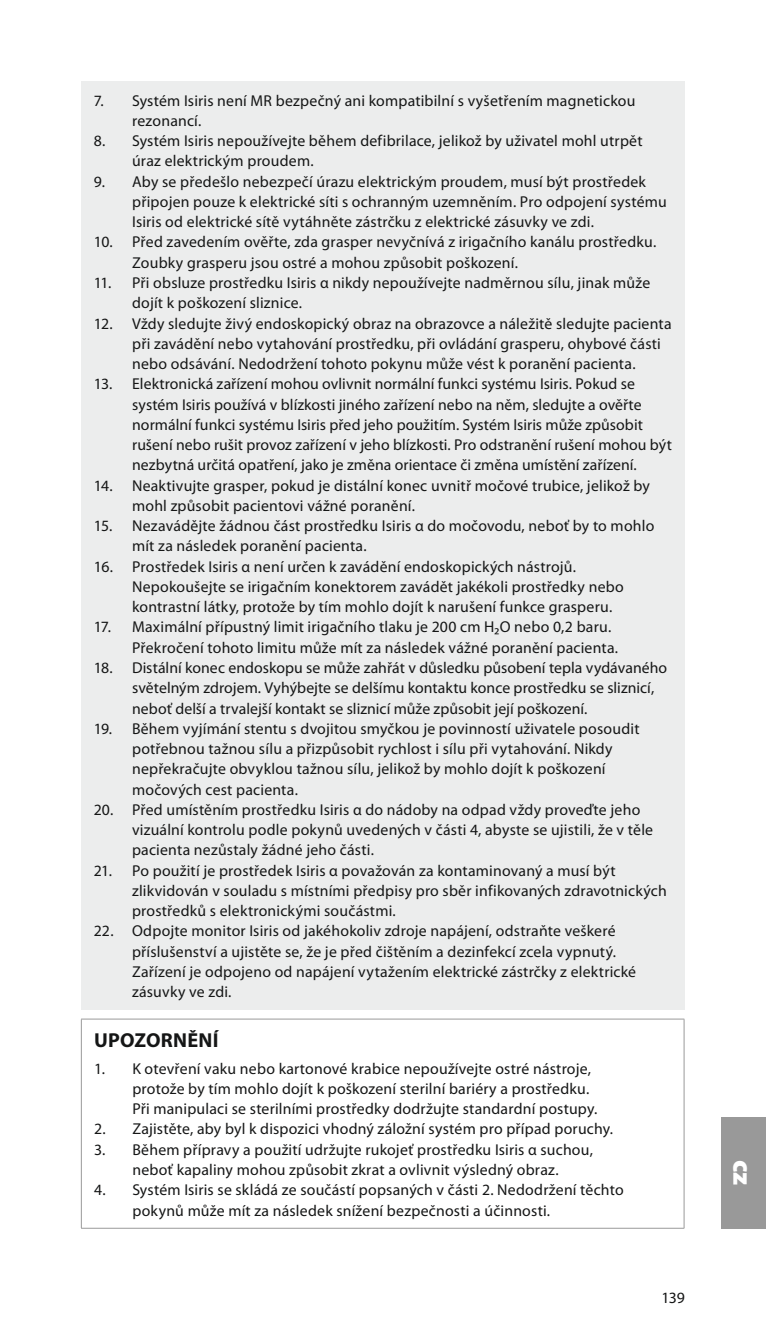
<style>
.page{position:relative;width:766px;height:1340px;background:#fff}
.page>*{position:absolute;margin:0;border:0;box-sizing:border-box;transform-origin:0 0}
.t1{font:900 27px "Myriad Pro";color:#fff}
.t2{font:700 20.25px "Myriad Pro";letter-spacing:.015em;color:#151616}
.t3{font:15.75px/20.2px "Myriad Pro";letter-spacing:.01em;color:#151616}
</style>
<div class="page">
<div style="left:721px;top:1116px;width:44px;height:112px;background:#999"></div>
<div style="left:81px;top:81px;width:603px;height:928px;background:#eceded"></div>
<hr style="left:81px;top:1018px;width:603px;height:1px;background:#999">
<hr style="left:81px;top:1019px;width:1px;height:208px;background:#999">
<hr style="left:683px;top:1019px;width:1px;height:208px;background:#999">
<hr style="left:81px;top:1227px;width:603px;height:1px;background:#999">
<p class="t3" style="left:132px;top:90px;width:504px;text-indent:-38px">7. Systém Isiris není MR bezpečný ani kompatibilní s vyšetřením magnetickou rezonancí.</p>
<p class="t3" style="left:132px;top:130px;width:512px;text-indent:-38px">8. Systém Isiris nepoužívejte během defibrilace, jelikož by uživatel mohl utrpět úraz elektrickým proudem.</p>
<p class="t3" style="left:132px;top:171px;width:536px;text-indent:-38px">9. Aby se předešlo nebezpečí úrazu elektrickým proudem, musí být prostředek připojen pouze k elektrické síti s ochranným uzemněním. Pro odpojení systému<br>Isiris od elektrické sítě vytáhněte zástrčku z elektrické zásuvky ve zdi.</p>
<p class="t3" style="left:132px;top:232px;width:525px;text-indent:-38px">10. Před zavedením ověřte, zda grasper nevyčnívá z irigačního kanálu prostředku.<br>Zoubky grasperu jsou ostré a mohou způsobit poškození.</p>
<p class="t3" style="left:132px;top:272px;width:519px;text-indent:-38px">11. Při obsluze prostředku Isiris α nikdy nepoužívejte nadměrnou sílu, jinak může dojít k poškození sliznice.</p>
<p class="t3" style="left:132px;top:313px;width:541px;text-indent:-38px">12. Vždy sledujte živý endoskopický obraz na obrazovce a náležitě sledujte pacienta při zavádění nebo vytahování prostředku, při ovládání grasperu, ohybové části nebo odsávání. Nedodržení tohoto pokynu může vést k poranění pacienta.</p>
<p class="t3" style="left:132px;top:373px;width:541px;text-indent:-38px">13. Elektronická zařízení mohou ovlivnit normální funkci systému Isiris. Pokud se systém Isiris používá v blízkosti jiného zařízení nebo na něm, sledujte a ověřte normální funkci systému Isiris před jeho použitím. Systém Isiris může způsobit rušení nebo rušit provoz zařízení v jeho blízkosti. Pro odstranění rušení mohou být nezbytná určitá opatření, jako je změna orientace či změna umístění zařízení.</p>
<p class="t3" style="left:132px;top:475px;width:519px;text-indent:-38px">14. Neaktivujte grasper, pokud je distální konec uvnitř močové trubice, jelikož by mohl způsobit pacientovi vážné poranění.</p>
<p class="t3" style="left:132px;top:515px;width:523px;text-indent:-38px">15. Nezavádějte žádnou část prostředku Isiris α do močovodu, neboť by to mohlo mít za následek poranění pacienta.</p>
<p class="t3" style="left:132px;top:556px;width:493px;text-indent:-38px">16. Prostředek Isiris α není určen k zavádění endoskopických nástrojů.<br>Nepokoušejte se irigačním konektorem zavádět jakékoli prostředky nebo kontrastní látky, protože by tím mohlo dojít k narušení funkce grasperu.</p>
<p class="t3" style="left:132px;top:617px;width:487px;text-indent:-38px">17. Maximální přípustný limit irigačního tlaku je 200 cm H₂O nebo 0,2 baru.<br>Překročení tohoto limitu může mít za následek vážné poranění pacienta.</p>
<p class="t3" style="left:132px;top:657px;width:536px;text-indent:-38px">18. Distální konec endoskopu se může zahřát v důsledku působení tepla vydávaného světelným zdrojem. Vyhýbejte se delšímu kontaktu konce prostředku se sliznicí, neboť delší a trvalejší kontakt se sliznicí může způsobit její poškození.</p>
<p class="t3" style="left:132px;top:718px;width:509px;text-indent:-38px">19. Během vyjímání stentu s dvojitou smyčkou je povinností uživatele posoudit potřebnou tažnou sílu a přizpůsobit rychlost i sílu při vytahování. Nikdy nepřekračujte obvyklou tažnou sílu, jelikož by mohlo dojít k poškození močových cest pacienta.</p>
<p class="t3" style="left:132px;top:799px;width:522px;text-indent:-38px">20. Před umístěním prostředku Isiris α do nádoby na odpad vždy proveďte jeho vizuální kontrolu podle pokynů uvedených v části 4, abyste se ujistili, že v těle pacienta nezůstaly žádné jeho části.</p>
<p class="t3" style="left:132px;top:860px;width:536px;text-indent:-38px">21. Po použití je prostředek Isiris α považován za kontaminovaný a musí být zlikvidován v souladu s místními předpisy pro sběr infikovaných zdravotnických prostředků s elektronickými součástmi.</p>
<p class="t3" style="left:132px;top:920px;width:505px;text-indent:-38px">22. Odpojte monitor Isiris od jakéhokoliv zdroje napájení, odstraňte veškeré příslušenství a ujistěte se, že je před čištěním a dezinfekcí zcela vypnutý.<br>Zařízení je odpojeno od napájení vytažením elektrické zástrčky z elektrické zásuvky ve zdi.</p>
<p class="t2" style="left:94px;top:1027px;width:126px">UPOZORNĚNÍ</p>
<p class="t3" style="left:132px;top:1058px;width:466px;text-indent:-38px">1. K otevření vaku nebo kartonové krabice nepoužívejte ostré nástroje, protože by tím mohlo dojít k poškození sterilní bariéry a prostředku.<br>Při manipulaci se sterilními prostředky dodržujte standardní postupy.</p>
<p class="t3" style="left:94px;top:1118px;width:520px">2. Zajistěte, aby byl k dispozici vhodný záložní systém pro případ poruchy.</p>
<p class="t3" style="left:94px;top:1139px;width:500px;text-align:center">3. Během přípravy a použití udržujte rukojeť prostředku Isiris α suchou, neboť kapaliny mohou způsobit zkrat a ovlivnit výsledný obraz.</p>
<p class="t3" style="left:132px;top:1179px;width:492px;text-indent:-38px">4. Systém Isiris se skládá ze součástí popsaných v části 2. Nedodržení těchto pokynů může mít za následek snížení bezpečnosti a účinnosti.</p>
<p class="t3" style="left:661px;top:1286px;width:25px">139</p>
<h1 class="t1" style="left:760px;top:1159px;width:27px;rotate:90deg">cz</h1>
</div>
